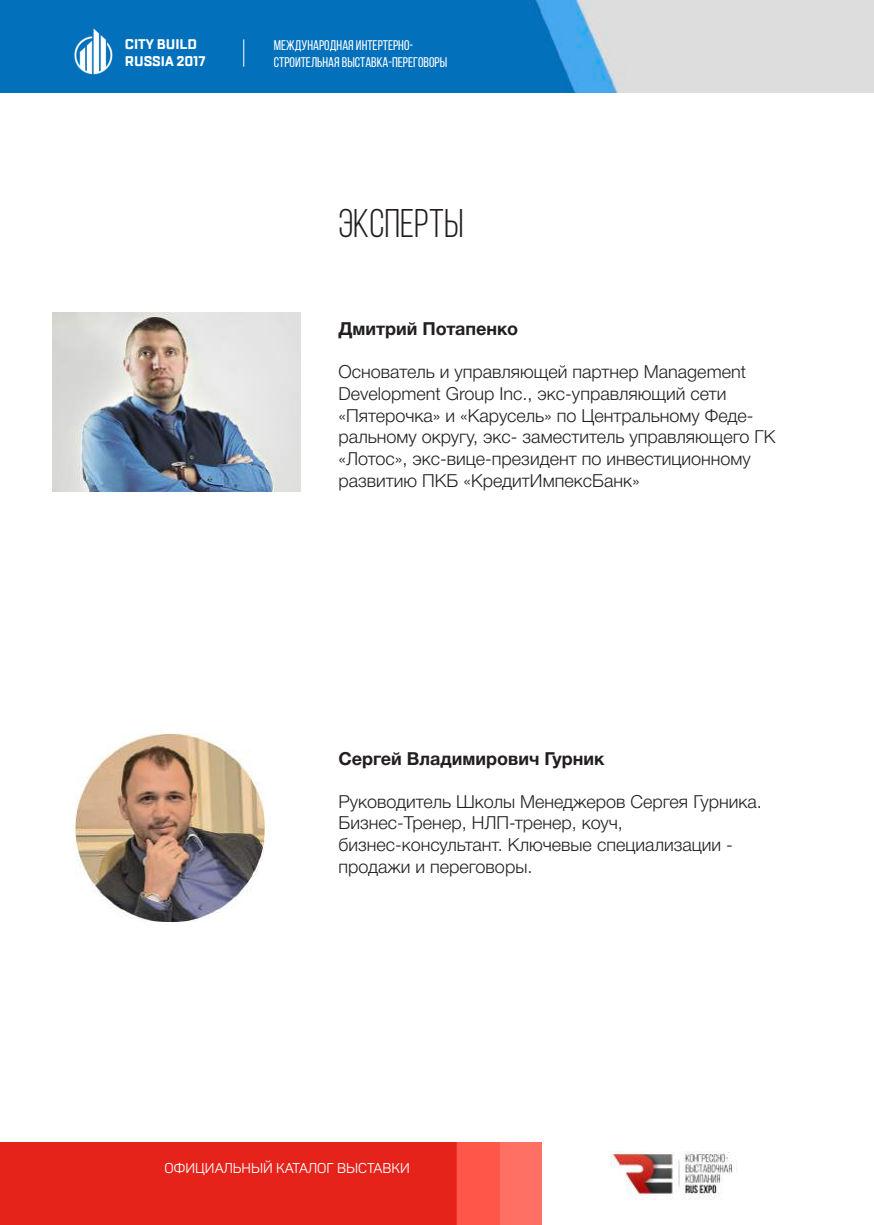
<style>
.page{position:relative;width:874px;height:1225px;background:#fff}
.page>*{position:absolute;margin:0;border:0;box-sizing:border-box;transform-origin:0 0}
.t1{font:40px "Bebas Neue";color:#231f20}
.t2{font:300 18px/21.6px "Helvetica Neue Cyr";color:#231f20}
.t3{font:700 18px "Helvetica Neue Cyr";color:#231f20}
.t4{font:14px/16.8px "Bebas Neue";color:#fff}
.t5{font:14px "Panton";color:#fff}
.t6{font:700 14px/16.8px "TT Lakes Condensed";color:#fff}
</style>
<div class="page">
<img style="left:0;top:0;width:873px;height:92px">
<img style="left:0;top:1142px;width:541px;height:83px">
<img style="left:71px;top:26px;width:44px;height:51px">
<svg style="left:243px;top:39px;width:1px;height:28px"></svg>
<img style="left:610px;top:1151px;width:127px;height:48px">
<img style="left:75px;top:733px;width:189px;height:189px">
<img style="left:52px;top:312px;width:248px;height:179px">
<p class="t6" style="left:125px;top:36px;width:82px">CITY BUILD<br>RUSSIA 2017</p>
<p class="t4" style="left:274px;top:37px;width:175px">международная интертерно&shy;строительная выставка-переговоры</p>
<h1 class="t1" style="left:338px;top:202px;width:127px">Эксперты</h1>
<p class="t3" style="left:338px;top:319px;width:181px">Дмитрий Потапенко</p>
<p class="t2" style="left:338px;top:361px;width:438px">Основатель и управляющей партнер Management Development Group Inc., экс-управляющий сети «Пятерочка» и «Карусель» по Центральному Феде&shy;ральному округу, экс- заместитель управляющего ГК «Лотос», экс-вице-президент по инвестиционному развитию ПКБ «КредитИмпексБанк»</p>
<p class="t3" style="left:338px;top:748px;width:267px">Сергей Владимирович Гурник</p>
<p class="t2" style="left:338px;top:790px;width:425px">Руководитель Школы Менеджеров Сергея Гурника.<br>Бизнес-Тренер, НЛП-тренер, коуч, бизнес-консультант. Ключевые специализации - продажи и переговоры.</p>
<p class="t5" style="left:164px;top:1159px;width:247px">ОФИЦИАЛЬНЫЙ КАТАЛОГ ВЫСТАВКИ</p>
</div>
